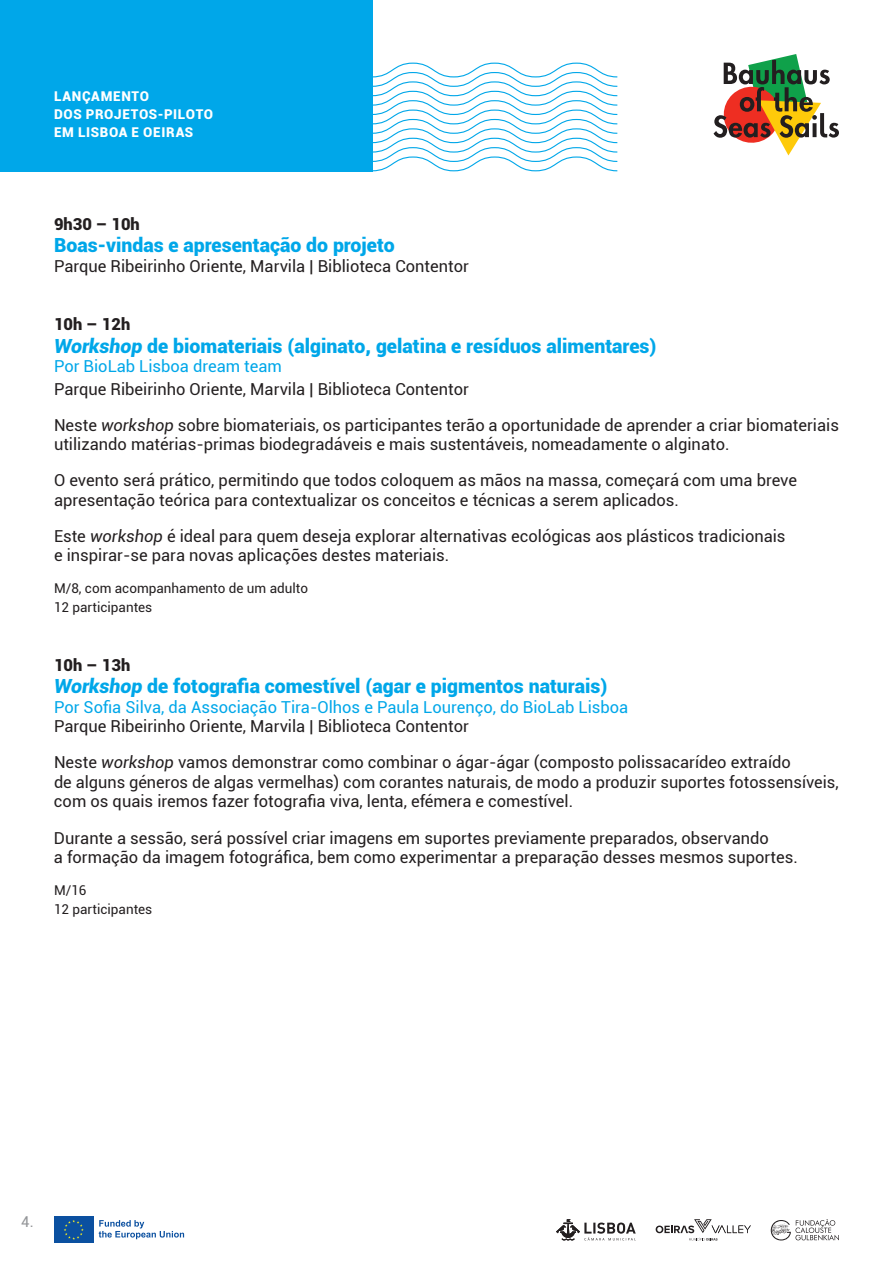
<style>
.page{position:relative;width:893px;height:1263px;background:#fff}
.page>*{position:absolute;margin:0;border:0;box-sizing:border-box;transform-origin:0 0}
.t1{font:900 19.5px "Roboto";color:#00a7e9}
.t2{font:16.5px/36px "Roboto";color:#231f20}
.t3{font:16.5px "Roboto";color:#00a7e9}
.t4{font:900 16.5px "Roboto";color:#231f20}
.t5{font:15px "Roboto";color:#939598}
.t6{font:13.5px/19.5px "Roboto";color:#231f20}
.t7{font:900 13.5px/18px "Roboto";letter-spacing:.045em;color:#fff}
.s1{font-style:italic}
</style>
<div class="page">
<svg style="left:54px;top:1216px;width:40px;height:1px"></svg>
<div style="left:54px;top:1217px;width:40px;height:26px;background:#0b50a0"></div>
<svg style="left:64px;top:1220px;width:20px;height:20px"></svg>
<svg style="left:99px;top:1220px;width:85px;height:19px"></svg>
<svg style="left:289px;top:62px;width:329px;height:110px"></svg>
<div style="left:0;top:0;width:373px;height:171px;background:#00a7e9"></div>
<svg style="left:713px;top:54px;width:126px;height:101px"></svg>
<svg style="left:771px;top:1219px;width:68px;height:21px"></svg>
<svg style="left:656px;top:1219px;width:95px;height:21px"></svg>
<svg style="left:556px;top:1219px;width:80px;height:21px"></svg>
<p class="t7" style="left:54px;top:86px;width:161px">LANÇAMENTO<br>DOS PROJETOS-PILOTO<br>EM LISBOA E OEIRAS</p>
<p class="t4" style="left:54px;top:212px;width:87px">9h30 – 10h</p>
<p class="t1" style="left:54px;top:232px;width:342px">Boas-vindas e apresentação do projeto</p>
<p class="t2" style="left:54px;top:247px;width:416px">Parque Ribeirinho Oriente, Marvila | Biblioteca Contentor</p>
<p class="t4" style="left:54px;top:313px;width:78px">10h – 12h</p>
<p class="t1" style="left:54px;top:332px;width:604px"><span class="s1">Workshop</span> de biomateriais (alginato, gelatina e resíduos alimentares)</p>
<p class="t3" style="left:54px;top:355px;width:229px">Por BioLab Lisboa dream team</p>
<p class="t2" style="left:54px;top:370px;width:786px">Parque Ribeirinho Oriente, Marvila | Biblioteca Contentor<br>Neste <span class="s1">workshop</span> sobre biomateriais, os participantes terão a oportunidade de aprender a criar biomateriais</p>
<p class="t2" style="left:54px;top:426px;width:745px">utilizando matérias-primas biodegradáveis e mais sustentáveis, nomeadamente o alginato.<br>O evento será prático, permitindo que todos coloquem as mãos na massa, começará com uma breve</p>
<p class="t2" style="left:54px;top:481px;width:733px">apresentação teórica para contextualizar os conceitos e técnicas a serem aplicados.<br>Este <span class="s1">workshop</span> é ideal para quem deseja explorar alternativas ecológicas aos plásticos tradicionais</p>
<p class="t2" style="left:54px;top:537px;width:397px">e inspirar-se para novas aplicações destes materiais.</p>
<p class="t6" style="left:54px;top:578px;width:256px">M/8, com acompanhamento de um adulto<br>12 participantes</p>
<p class="t4" style="left:54px;top:653px;width:78px">10h – 13h</p>
<p class="t1" style="left:54px;top:673px;width:555px"><span class="s1">Workshop</span> de fotografia comestível (agar e pigmentos naturais)</p>
<p class="t3" style="left:54px;top:695px;width:576px">Por Sofia Silva, da Associação Tira-Olhos e Paula Lourenço, do BioLab Lisboa</p>
<p class="t2" style="left:54px;top:708px;width:738px">Parque Ribeirinho Oriente, Marvila | Biblioteca Contentor<br>Neste <span class="s1">workshop</span> vamos demonstrar como combinar o ágar-ágar (composto polissacarídeo extraído</p>
<p class="t2" style="left:54px;top:772px;width:786px;line-height:19.5px">de alguns géneros de algas vermelhas) com corantes naturais, de modo a produzir suportes fotossensíveis, com os quais iremos fazer fotografia viva, lenta, efémera e comestível.</p>
<p class="t2" style="left:54px;top:827px;width:745px;line-height:19.5px">Durante a sessão, será possível criar imagens em suportes previamente preparados, observando<br>a formação da imagem fotográfica, bem como experimentar a preparação desses mesmos suportes.</p>
<p class="t6" style="left:54px;top:879px;width:100px">M/16<br>12 participantes</p>
<p class="t5" style="left:21px;top:1211px;width:14px">4.</p>
</div>
